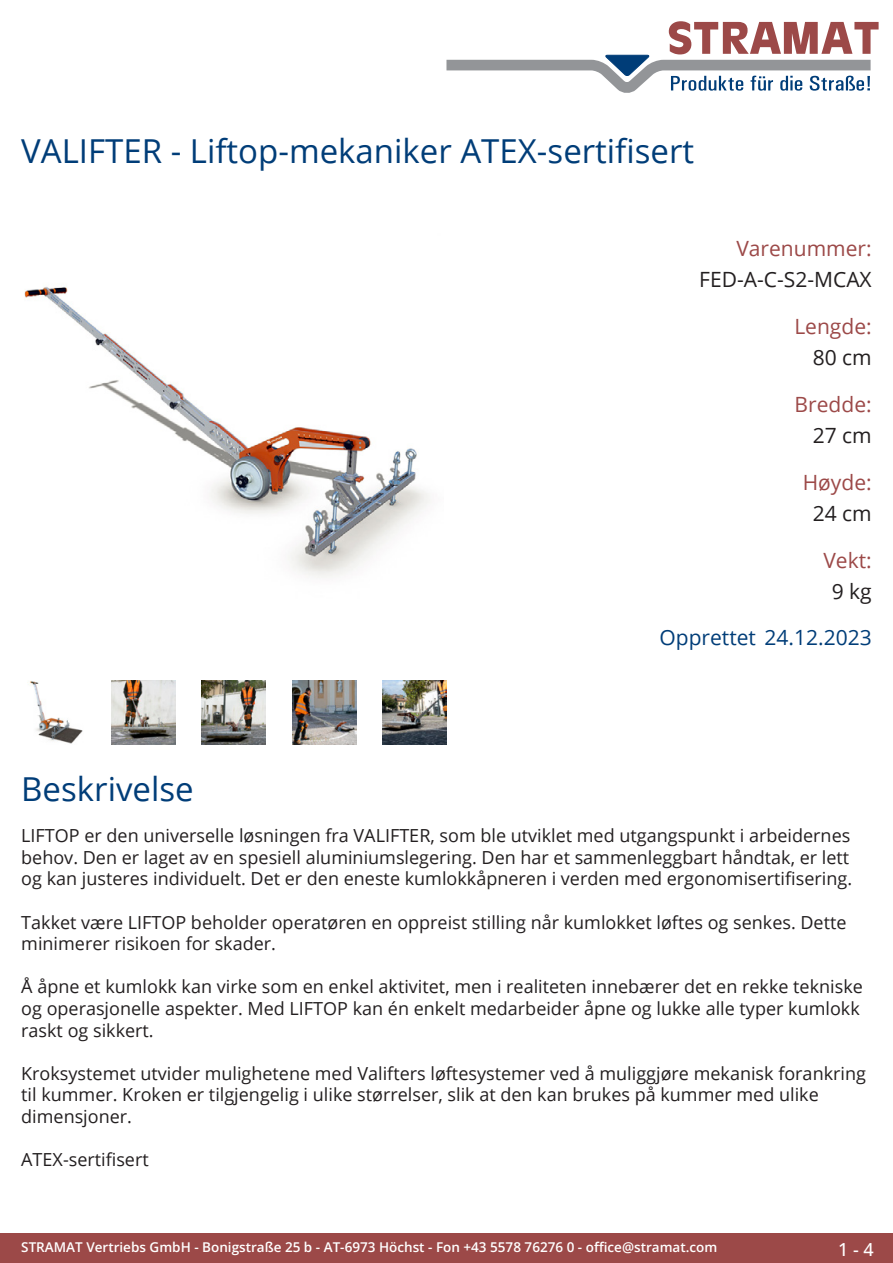
<style>
.page{position:relative;width:893px;height:1263px;background:#fff}
.page>*{position:absolute;margin:0;border:0;box-sizing:border-box;transform-origin:0 0}
.Produkttitel{font:33px "Open Sans";color:#003d78}
.TechDaten_Überschrif{font:21px "Open Sans";color:#9c4948}
.TechDaten_Inhalt{font:21px "Open Sans";color:#231f20}
.Erstellungsdatum{font:21px "Open Sans";color:#003d78}
.Beschreibung_Text{font:18px/21.6px "Open Sans";color:#231f20}
.t1{font:500 18px "Open Sans";color:#fff}
.t2{font:600 13.5px "Open Sans";color:#fff}
</style>
<div class="page">
<div style="left:0;top:1233px;width:893px;height:30px;background:#9c4948"></div>
<svg style="left:446px;top:21px;width:433px;height:72px"></svg>
<img style="left:24px;top:286px;width:406px;height:292px">
<img style="left:27px;top:681px;width:56px;height:63px">
<img style="left:112px;top:680px;width:63px;height:64px">
<img style="left:202px;top:680px;width:64px;height:64px">
<img style="left:292px;top:680px;width:64px;height:64px">
<img style="left:383px;top:680px;width:63px;height:64px">
<p class="Produkttitel" style="left:21px;top:128px;width:674px">VALIFTER - Liftop-mekaniker ATEX-sertifisert</p>
<p class="TechDaten_Überschrif" style="left:736px;top:234px;width:137px">Varenummer:</p>
<p class="TechDaten_Inhalt" style="left:699px;top:265px;width:174px">FED-A-C-S2-MCAX</p>
<p class="TechDaten_Überschrif" style="left:794px;top:312px;width:79px">Lengde:</p>
<p class="TechDaten_Inhalt" style="left:813px;top:343px;width:61px">80 cm</p>
<p class="TechDaten_Überschrif" style="left:795px;top:390px;width:79px">Bredde:</p>
<p class="TechDaten_Inhalt" style="left:813px;top:421px;width:61px">27 cm</p>
<p class="TechDaten_Überschrif" style="left:803px;top:468px;width:71px">Høyde:</p>
<p class="TechDaten_Inhalt" style="left:813px;top:499px;width:61px">24 cm</p>
<p class="TechDaten_Überschrif" style="left:823px;top:546px;width:50px">Vekt:</p>
<p class="TechDaten_Inhalt" style="left:832px;top:577px;width:42px">9 kg</p>
<p class="Erstellungsdatum" style="left:659px;top:623px;width:214px">Opprettet 24.12.2023</p>
<p class="Produkttitel" style="left:21px;top:766px;width:174px">Beskrivelse</p>
<p class="Beschreibung_Text" style="left:21px;top:824px;width:832px">LIFTOP er den universelle løsningen fra VALIFTER, som ble utviklet med utgangspunkt i arbeidernes behov. Den er laget av en spesiell aluminiumslegering. Den har et sammenleggbart håndtak, er lett og kan justeres individuelt. Det er den eneste kumlokkåpneren i verden med ergonomisertifisering.</p>
<p class="Beschreibung_Text" style="left:21px;top:911px;width:827px">Takket være LIFTOP beholder operatøren en oppreist stilling når kumlokket løftes og senkes. Dette minimerer risikoen for skader.</p>
<p class="Beschreibung_Text" style="left:21px;top:975px;width:843px">Å åpne et kumlokk kan virke som en enkel aktivitet, men i realiteten innebærer det en rekke tekniske og operasjonelle aspekter. Med LIFTOP kan én enkelt medarbeider åpne og lukke alle typer kumlokk raskt og sikkert.</p>
<p class="Beschreibung_Text" style="left:21px;top:1062px;width:846px">Kroksystemet utvider mulighetene med Valifters løftesystemer ved å muliggjøre mekanisk forankring til kummer. Kroken er tilgjengelig i ulike størrelser, slik at den kan brukes på kummer med ulike dimensjoner.</p>
<p class="Beschreibung_Text" style="left:21px;top:1148px;width:129px">ATEX-sertifisert</p>
<p class="t2" style="left:21px;top:1238px;width:698px">STRAMAT Vertriebs GmbH - Bonigstraße 25 b - AT-6973 Höchst - Fon +43 5578 76276 0 - office@stramat.com</p>
<p class="t1" style="left:838px;top:1237px;width:37px">1 - 4</p>
</div>
